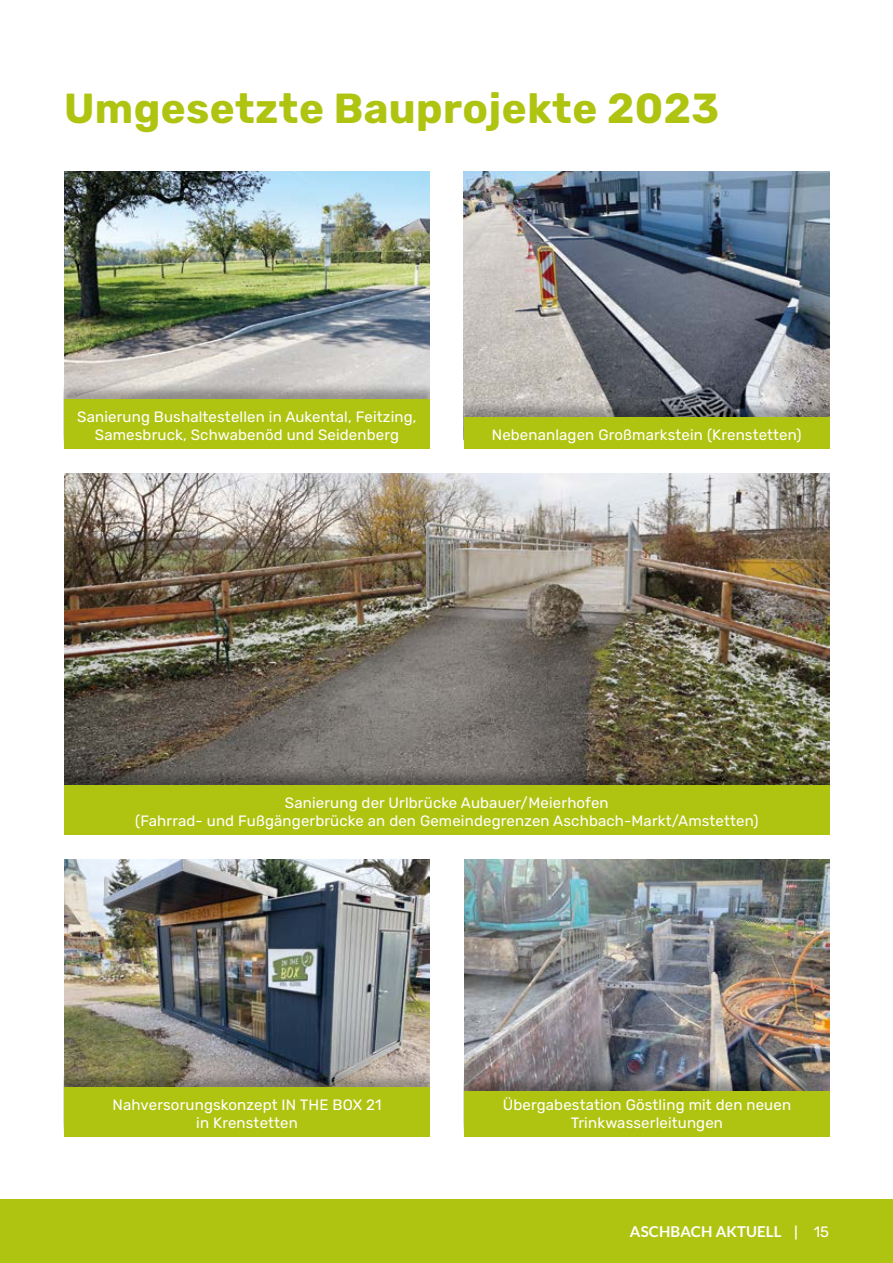
<style>
.page{position:relative;width:893px;height:1263px;background:#fff}
.page>*{position:absolute;margin:0;border:0;box-sizing:border-box;transform-origin:0 0}
.t1{font:700 42px "Rubik";letter-spacing:.01em;color:#afc411}
.t2{font:15px/18px "Rubik";letter-spacing:.01em;color:#fff;text-align:center}
.t3{font:700 15px "Lato";letter-spacing:.01em;color:#fff}
.s1{font-family:"Rubik";font-weight:400}
</style>
<div class="page">
<div style="left:0;top:1199px;width:893px;height:64px;background:#afc411"></div>
<img style="left:64px;top:474px;width:765px;height:295px">
<div style="left:64px;top:769px;width:765px;height:65px;background:#000;opacity:.3"></div>
<div style="left:64px;top:785px;width:765px;height:49px;background:#afc411"></div>
<img style="left:64px;top:172px;width:366px;height:211px">
<div style="left:64px;top:383px;width:366px;height:65px;background:#000;opacity:.3"></div>
<div style="left:64px;top:399px;width:366px;height:49px;background:#afc411"></div>
<img style="left:464px;top:172px;width:365px;height:229px">
<div style="left:464px;top:401px;width:365px;height:47px;background:#000;opacity:.3"></div>
<div style="left:464px;top:417px;width:365px;height:31px;background:#afc411"></div>
<img style="left:64px;top:860px;width:366px;height:211px">
<div style="left:64px;top:1071px;width:366px;height:65px;background:#000;opacity:.3"></div>
<div style="left:64px;top:1087px;width:366px;height:49px;background:#afc411"></div>
<img style="left:464px;top:860px;width:366px;height:214px">
<div style="left:464px;top:1074px;width:366px;height:62px;background:#000;opacity:.3"></div>
<div style="left:464px;top:1091px;width:366px;height:45px;background:#afc411"></div>
<h1 class="t1" style="left:64px;top:85px;width:657px">Umgesetzte Bauprojekte 2023</h1>
<p class="t2" style="left:77px;top:408px;width:341px">Sanierung Bushaltestellen in Aukental, Feitzing,<br>Samesbruck, Schwabenöd und Seidenberg</p>
<p class="t2" style="left:492px;top:426px;width:311px">Nebenanlagen Großmarkstein (Krenstetten)</p>
<p class="t2" style="left:135px;top:794px;width:625px">Sanierung der Urlbrücke Aubauer/Meierhofen<br>(Fahrrad- und Fußgängerbrücke an den Gemeindegrenzen Aschbach-Markt/Amstetten)</p>
<p class="t2" style="left:113px;top:1096px;width:270px">Nahversorungskonzept IN THE BOX 21 in Krenstetten</p>
<p class="t2" style="left:503px;top:1096px;width:290px">Übergabestation Göstling mit den neuen<br>Trinkwasserleitungen</p>
<p class="t3" style="left:630px;top:1223px;width:201px">ASCHBACH AKTUELL | <span class="s1">15</span></p>
</div>
